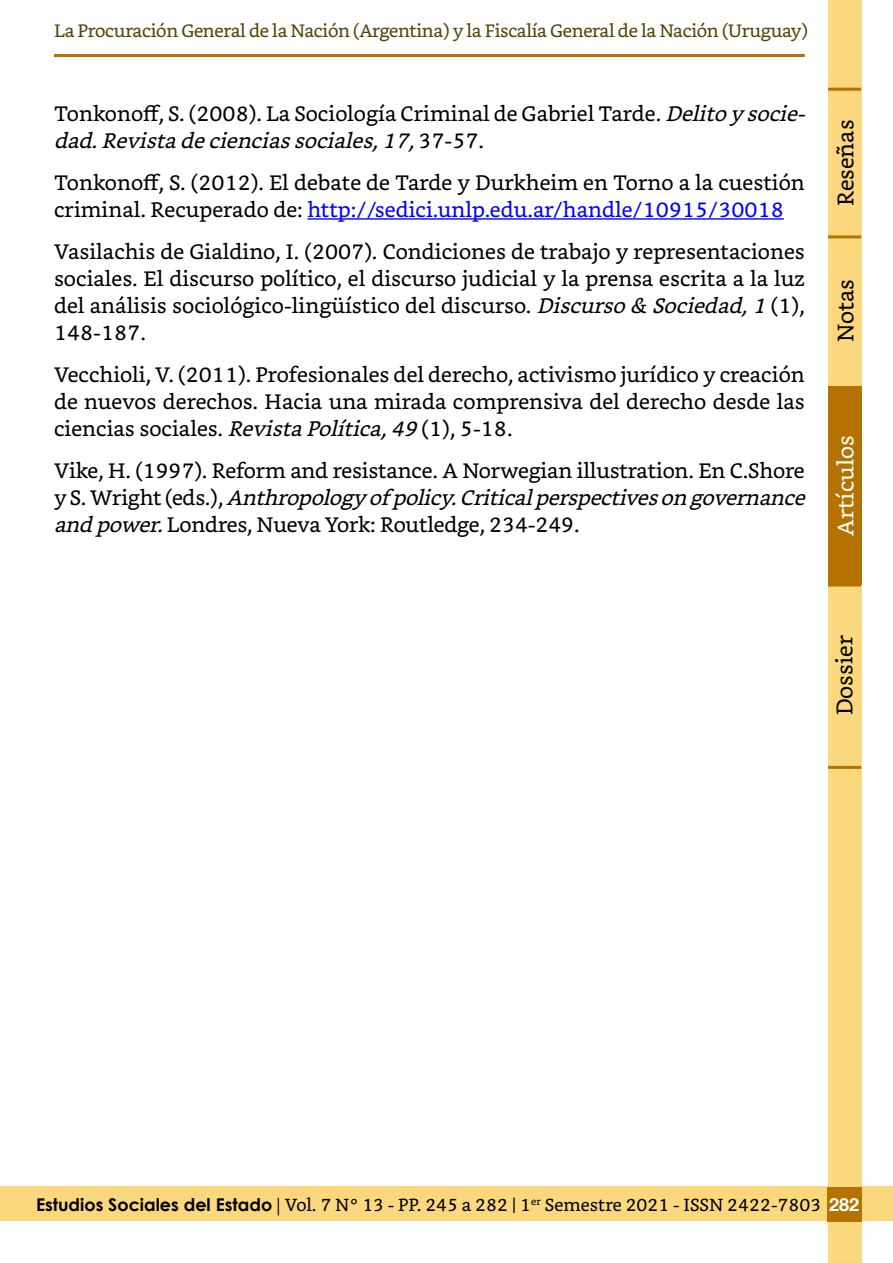
<style>
.page{position:relative;width:893px;height:1263px;background:#fff}
.page>*{position:absolute;margin:0;border:0;box-sizing:border-box;transform-origin:0 0}
.t1{font:22.5px "Bookerly";color:#000}
.t2{font:22.5px "Bookerly";color:#fff}
.Cuerpo{font:21px/27px "Bookerly";color:#000}
.t3{font:18px "Bookerly";letter-spacing:-.02em;color:#524405}
.t4{font:17.55px "Bookerly";color:#000}
.s1{font-style:italic}
.s2{color:#00f}
.s3{font-family:"Century Gothic";font-weight:700}
.s4{font-family:"Minion Pro"}
.s5{font-family:"Helvetica Neue";font-weight:700;font-size:18px;color:#fff}
</style>
<div class="page">
<div style="left:0;top:1187px;width:893px;height:34px;background:#fbd87e"></div>
<div style="left:828px;top:0;width:33px;height:1263px;background:#fbd87e"></div>
<div style="left:828px;top:386px;width:33px;height:199px;background:#b47300"></div>
<hr style="left:828px;top:766px;width:33px;height:3px;background:#b47300">
<div style="left:827px;top:1187px;width:35px;height:35px;background:#b47300"></div>
<hr style="left:828px;top:235px;width:33px;height:3px;background:#b47300">
<hr style="left:828px;top:88px;width:33px;height:3px;background:#b47300">
<hr style="left:54px;top:54px;width:751px;height:3px;background:#b47300">
<hr style="left:828px;top:584px;width:33px;height:3px;background:#b47300">
<hr style="left:307px;top:218px;width:477px;height:2px;background:#00f">
<p class="t3" style="left:54px;top:20px;width:755px">La Procuración General de la Nación (Argentina) y la Fiscalía General de la Nación (Uruguay)</p>
<p class="Cuerpo" style="left:54px;top:100px;width:760px">Tonkonoff, S. (2008). La Sociología Criminal de Gabriel Tarde. <span class="s1">Delitoysocie&shy;dad.Revistadecienciassociales,17,</span>3 7 - 5 7 .</p>
<p class="Cuerpo" style="left:54px;top:169px;width:752px">Tonkonoff, S. (2012). El debate de Tarde y Durkheim en Torno a la cuestión criminal. Recuperado de: <span class="s2">http://sedici.unlp.edu.ar/handle/10915/30018</span></p>
<p class="Cuerpo" style="left:54px;top:238px;width:752px;text-align:justify">Vasilachis de Gialdino, I. (2007). Condiciones de trabajo y representaciones sociales. El discurso político, el discurso judicial y la prensa escrita a la luz del análisis sociológico-lingüístico del discurso. <span class="s1">Discurso&amp; Sociedad,1</span>(1), 148-187.</p>
<p class="Cuerpo" style="left:54px;top:361px;width:752px;text-align:justify">Vecchioli, V. (2011). Profesionales del derecho, activismo jurídico y creación de nuevos derechos. Hacia una mirada comprensiva del derecho desde las ciencias sociales. <span class="s1">RevistaPolítica,49</span>(1), 5-18.</p>
<p class="Cuerpo" style="left:54px;top:457px;width:760px">Vike, H. (1997). Reform and resistance. A Norwegian illustration. En C.Shore y S . W r i g h t ( e d s . ) , <span class="s1">Anthropologyof policy.Criticalperspectivesongovernance andpower.</span>Londres, Nueva York: Routledge, 234-249.</p>
<p class="t1" style="left:833px;top:206px;width:88px;rotate:-90deg">Reseñas</p>
<p class="t1" style="left:833px;top:342px;width:65px;rotate:-90deg">Notas</p>
<p class="t2" style="left:833px;top:536px;width:102px;rotate:-90deg">Artículos</p>
<p class="t1" style="left:832px;top:715px;width:82px;rotate:-90deg">Dossier</p>
<p class="t4" style="left:36px;top:1194px;width:825px"><span class="s3">Estudios Sociales del Estado</span> <span class="s4">|</span> Vol. 7 N° 13 - PP. 245 a 282 | 1<sup>er</sup> Semestre 2021 - ISSN 2422-7803 <span class="s5">282</span></p>
</div>
